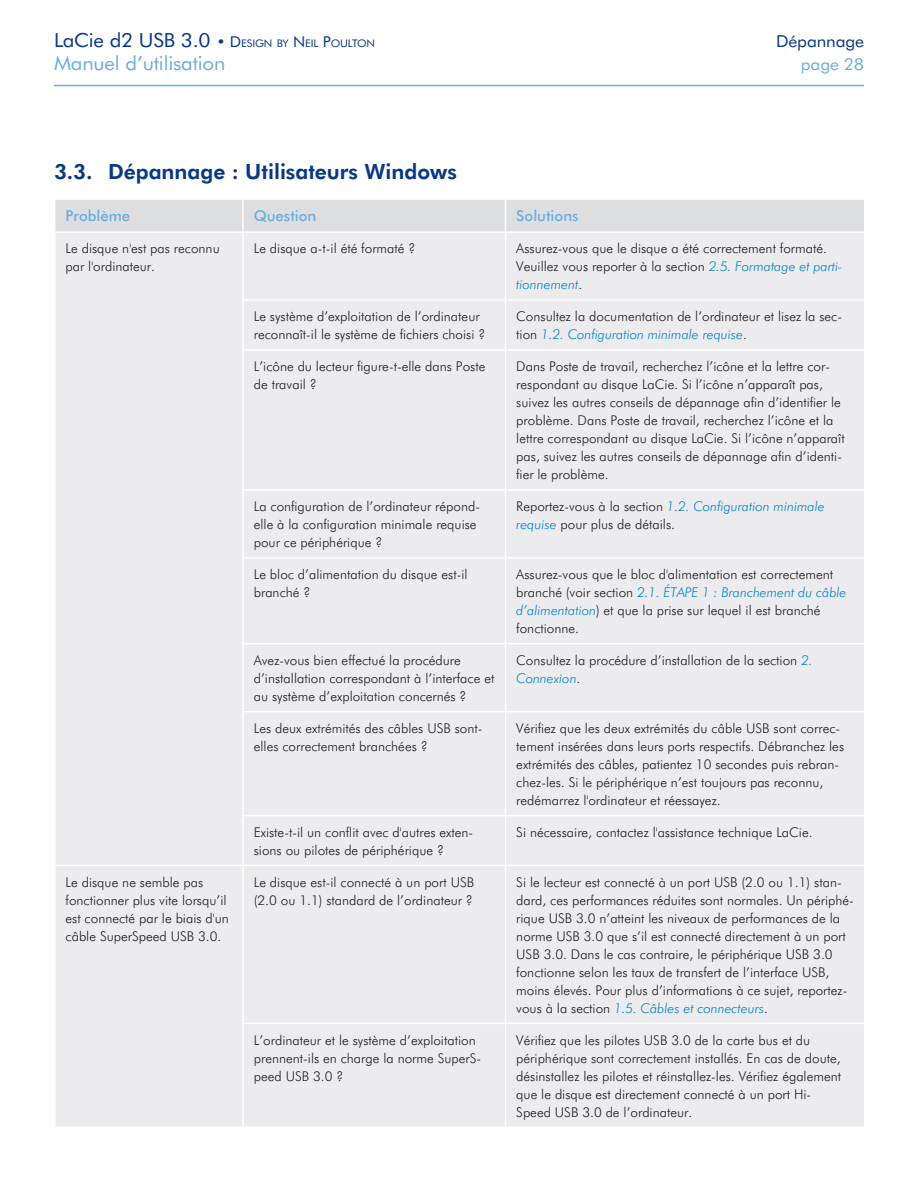
<style>
.page{position:relative;width:918px;height:1188px;background:#fff}
.page>*{position:absolute;margin:0;border:0;box-sizing:border-box;transform-origin:0 0}
._1_1_Heading{font:800 21px "Futura BT";color:#083981}
.t1{font:19.5px "Futura BT";letter-spacing:-.01em;color:#6caddf;scale:1.05 1}
.t2{font:16.5px "Futura BT";letter-spacing:-.01em;color:#083981;scale:1.05 1}
.t3{font:16.5px "Futura BT";letter-spacing:-.01em;color:#6caddf;scale:1.05 1}
._1_1_1_1__Heading__n{font:500 15px "Futura BT";color:#6caddf}
.t4{font:300 13.5px/18px "Futura BT";color:#231f20}
.t5{font:10.5px "Futura BT";letter-spacing:-.015em;color:#083981;scale:1.05 1}
.s1{font-size:19.5px}
.s2{font-size:15px}
.s3{font-style:italic;color:#0082c8}
</style>
<div class="page">
<hr style="left:54px;top:85px;width:810px;height:1px;background:#6caddf">
<div style="left:56px;top:200px;width:808px;height:31px;background:#dddee0"></div>
<div style="left:56px;top:233px;width:808px;height:894px;background:#ececee"></div>
<hr style="left:242px;top:200px;width:2px;height:31px;background:#fff">
<hr style="left:505px;top:200px;width:1px;height:31px;background:#fff">
<hr style="left:242px;top:233px;width:2px;height:66px;background:#fff">
<hr style="left:505px;top:233px;width:1px;height:66px;background:#fff">
<hr style="left:242px;top:301px;width:2px;height:48px;background:#fff">
<hr style="left:242px;top:299px;width:264px;height:2px;background:#fff">
<hr style="left:505px;top:301px;width:1px;height:48px;background:#fff">
<hr style="left:506px;top:299px;width:360px;height:2px;background:#fff">
<hr style="left:242px;top:351px;width:2px;height:138px;background:#fff">
<hr style="left:242px;top:349px;width:264px;height:2px;background:#fff">
<hr style="left:505px;top:351px;width:1px;height:138px;background:#fff">
<hr style="left:506px;top:349px;width:360px;height:2px;background:#fff">
<hr style="left:242px;top:491px;width:2px;height:66px;background:#fff">
<hr style="left:242px;top:489px;width:264px;height:2px;background:#fff">
<hr style="left:505px;top:491px;width:1px;height:66px;background:#fff">
<hr style="left:506px;top:489px;width:360px;height:2px;background:#fff">
<hr style="left:242px;top:559px;width:2px;height:84px;background:#fff">
<hr style="left:242px;top:557px;width:264px;height:2px;background:#fff">
<hr style="left:505px;top:559px;width:1px;height:84px;background:#fff">
<hr style="left:506px;top:557px;width:360px;height:2px;background:#fff">
<hr style="left:242px;top:644px;width:2px;height:67px;background:#fff">
<hr style="left:242px;top:643px;width:264px;height:1px;background:#fff">
<hr style="left:505px;top:644px;width:1px;height:67px;background:#fff">
<hr style="left:506px;top:643px;width:360px;height:1px;background:#fff">
<hr style="left:242px;top:712px;width:2px;height:103px;background:#fff">
<hr style="left:242px;top:711px;width:264px;height:1px;background:#fff">
<hr style="left:505px;top:712px;width:1px;height:103px;background:#fff">
<hr style="left:506px;top:711px;width:360px;height:1px;background:#fff">
<hr style="left:242px;top:816px;width:2px;height:49px;background:#fff">
<hr style="left:242px;top:815px;width:264px;height:1px;background:#fff">
<hr style="left:505px;top:816px;width:1px;height:49px;background:#fff">
<hr style="left:506px;top:815px;width:360px;height:1px;background:#fff">
<hr style="left:54px;top:865px;width:189px;height:1px;background:#fff">
<hr style="left:242px;top:866px;width:2px;height:157px;background:#fff">
<hr style="left:243px;top:865px;width:263px;height:1px;background:#fff">
<hr style="left:505px;top:866px;width:1px;height:157px;background:#fff">
<hr style="left:506px;top:865px;width:360px;height:1px;background:#fff">
<hr style="left:242px;top:1024px;width:2px;height:103px;background:#fff">
<hr style="left:242px;top:1023px;width:264px;height:1px;background:#fff">
<hr style="left:505px;top:1024px;width:1px;height:103px;background:#fff">
<hr style="left:506px;top:1023px;width:360px;height:1px;background:#fff">
<p class="t5" style="left:54px;top:37px;width:307px"><span class="s1">LaCie d2 USB 3.0</span> <span class="s2">• D</span>ESIGN BY <span class="s2">N</span>EIL <span class="s2">P</span>OULTON</p>
<p class="t2" style="left:776px;top:31px;width:85px">Dépannage</p>
<h2 class="t1" style="left:54px;top:52px;width:165px">Manuel d’utilisation</h2>
<p class="t3" style="left:801px;top:55px;width:62px">page 28</p>
<p class="_1_1_Heading" style="left:54px;top:159px;width:405px">3.3. Dépannage : Utilisateurs Windows</p>
<p class="_1_1_1_1__Heading__n" style="left:66px;top:207px;width:66px">Problème</p>
<p class="_1_1_1_1__Heading__n" style="left:254px;top:207px;width:64px">Question</p>
<p class="_1_1_1_1__Heading__n" style="left:516px;top:207px;width:64px">Solutions</p>
<p class="t4" style="left:66px;top:239px;width:156px">Le disque n'est pas reconnu par l'ordinateur.</p>
<p class="t4" style="left:254px;top:239px;width:163px">Le disque a-t-il été formaté ?</p>
<p class="t4" style="left:516px;top:239px;width:328px">Assurez-vous que le disque a été correctement formaté.<br>Veuillez vous reporter à la section <span class="s3">2.5. Formatage et parti&shy;tionnement</span>.</p>
<p class="t4" style="left:254px;top:307px;width:233px">Le système d’exploitation de l’ordinateur reconnaît-il le système de fichiers choisi ?</p>
<p class="t4" style="left:516px;top:307px;width:327px">Consultez la documentation de l’ordinateur et lisez la sec&shy;tion <span class="s3">1.2. Configuration minimale requise</span>.</p>
<p class="t4" style="left:254px;top:357px;width:233px">L’icône du lecteur figure-t-elle dans Poste de travail ?</p>
<p class="t4" style="left:516px;top:357px;width:330px">Dans Poste de travail, recherchez l’icône et la lettre cor&shy;respondant au disque LaCie. Si l’icône n’apparaît pas, suivez les autres conseils de dépannage afin d’identifier le problème. Dans Poste de travail, recherchez l’icône et la lettre correspondant au disque LaCie. Si l’icône n’apparaît pas, suivez les autres conseils de dépannage afin d’identi&shy;fier le problème.</p>
<p class="t4" style="left:254px;top:497px;width:228px">La configuration de l’ordinateur répond&shy;elle à la configuration minimale requise pour ce périphérique ?</p>
<p class="t4" style="left:516px;top:497px;width:310px">Reportez-vous à la section <span class="s3">1.2. Configuration minimale requise</span> pour plus de détails.</p>
<p class="t4" style="left:254px;top:565px;width:215px">Le bloc d’alimentation du disque est-il branché ?</p>
<p class="t4" style="left:516px;top:565px;width:332px">Assurez-vous que le bloc d'alimentation est correctement branché (voir section <span class="s3">2.1. ÉTAPE 1 : Branchement du câble d’alimentation</span>) et que la prise sur lequel il est branché fonctionne.</p>
<p class="t4" style="left:254px;top:651px;width:242px">Avez-vous bien effectué la procédure d’installation correspondant à l’interface et au système d’exploitation concernés ?</p>
<p class="t4" style="left:516px;top:651px;width:298px">Consultez la procédure d’installation de la section <span class="s3">2.<br>Connexion</span>.</p>
<p class="t4" style="left:254px;top:719px;width:230px">Les deux extrémités des câbles USB sont&shy;elles correctement branchées ?</p>
<p class="t4" style="left:516px;top:719px;width:329px">Vérifiez que les deux extrémités du câble USB sont correc&shy;tement insérées dans leurs ports respectifs. Débranchez les extrémités des câbles, patientez 10 secondes puis rebran&shy;chez-les. Si le périphérique n’est toujours pas reconnu, redémarrez l'ordinateur et réessayez.</p>
<p class="t4" style="left:254px;top:823px;width:221px">Existe-t-il un conflit avec d'autres exten&shy;sions ou pilotes de périphérique ?</p>
<p class="t4" style="left:516px;top:823px;width:298px">Si nécessaire, contactez l'assistance technique LaCie.</p>
<p class="t4" style="left:66px;top:873px;width:165px">Le disque ne semble pas fonctionner plus vite lorsqu’il est connecté par le biais d'un câble SuperSpeed USB 3.0.</p>
<p class="t4" style="left:254px;top:873px;width:222px">Le disque est-il connecté à un port USB (2.0 ou 1.1) standard de l’ordinateur ?</p>
<p class="t4" style="left:516px;top:873px;width:339px">Si le lecteur est connecté à un port USB (2.0 ou 1.1) stan&shy;dard, ces performances réduites sont normales. Un périphé&shy;rique USB 3.0 n’atteint les niveaux de performances de la norme USB 3.0 que s’il est connecté directement à un port USB 3.0. Dans le cas contraire, le périphérique USB 3.0 fonctionne selon les taux de transfert de l’interface USB, moins élevés. Pour plus d’informations à ce sujet, reportez&shy;vous à la section <span class="s3">1.5. Câbles et connecteurs</span>.</p>
<p class="t4" style="left:254px;top:1031px;width:229px">L’ordinateur et le système d’exploitation prennent-ils en charge la norme SuperS&shy;peed USB 3.0 ?</p>
<p class="t4" style="left:516px;top:1031px;width:326px">Vérifiez que les pilotes USB 3.0 de la carte bus et du périphérique sont correctement installés. En cas de doute, désinstallez les pilotes et réinstallez-les. Vérifiez également que le disque est directement connecté à un port Hi-Speed USB 3.0 de l’ordinateur.</p>
</div>
